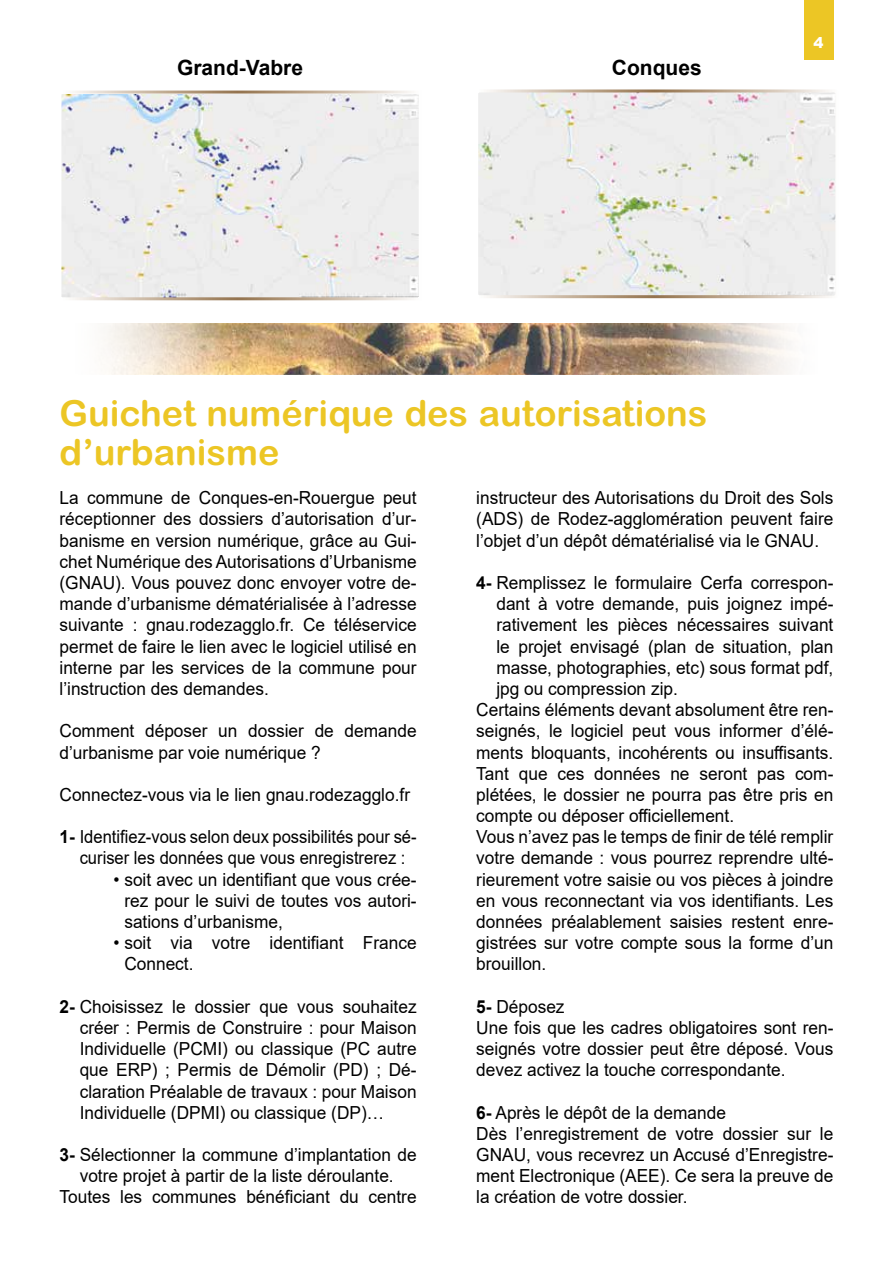
<style>
.page{position:relative;width:893px;height:1263px;background:#fff}
.page>*{position:absolute;margin:0;border:0;box-sizing:border-box;transform-origin:0 0}
.t1{font:700 36px/39px "Arial Rounded MT";color:#ecc625}
.t2{font:700 21px "Arial";color:#000}
.t3{font:18px/21.1px "Arial";color:#000;text-align:justify;scale:.96 1}
.t4{font:18px/21.1px "Arial";color:#000;text-align:center;scale:.92 1}
.t5{font:900 15px "Arial";color:#fff}
.s1{font-weight:700}
</style>
<div class="page">
<div style="left:804px;top:0;width:29px;height:60px;background:#ecc625"></div>
<svg style="left:61px;top:90px;width:358px;height:211px;background:#e9e9e8"></svg>
<svg style="left:478px;top:89px;width:358px;height:210px;background:#eaeae8"></svg>
<img style="left:104px;top:323px;width:687px;height:51px">
<p class="t2" style="left:177px;top:54px;width:128px">Grand-Vabre</p>
<p class="t2" style="left:612px;top:54px;width:91px">Conques</p>
<p class="t5" style="left:814px;top:32px;width:12px">4</p>
<h1 class="t1" style="left:60px;top:393px;width:649px">Guichet numérique des autorisations d’urbanisme</h1>
<p class="t3" style="left:60px;top:487px;width:374px">La commune de Conques-en-Rouergue peut réceptionner des dossiers d’autorisation d’ur&shy;banisme en version numérique, grâce au Gui&shy;chet Numérique des Autorisations d’Urbanisme (GNAU). Vous pouvez donc envoyer votre de&shy;mande d’urbanisme dématérialisée à l’adresse suivante : gnau.rodezagglo.fr. Ce téléservice permet de faire le lien avec le logiciel utilisé en interne par les services de la commune pour l’instruction des demandes.</p>
<p class="t3" style="left:60px;top:720px;width:373px">Comment déposer un dossier de demande d’urbanisme par voie numérique ?</p>
<p class="t3" style="left:60px;top:784px;width:367px">Connectez-vous via le lien gnau.rodezagglo.fr</p>
<p class="t4" style="left:60px;top:826px;width:390px"><span class="s1">1-</span> Identifiez-vous selon deux possibilités pour sé&shy;curiser les données que vous enregistrerez :</p>
<p class="t3" style="left:124px;top:869px;width:306px;text-indent:-11px">• soit avec un identifiant que vous crée&shy;rez pour le suivi de toutes vos autori&shy;sations d’urbanisme,</p>
<p class="t3" style="left:124px;top:932px;width:306px;text-indent:-11px">• soit via votre identifiant France<br>Connect.</p>
<p class="t3" style="left:80px;top:996px;width:353px;text-indent:-20px"><span class="s1">2-</span> Choisissez le dossier que vous souhaitez créer : Permis de Construire : pour Maison Individuelle (PCMI) ou classique (PC autre que ERP) ; Permis de Démolir (PD) ; Dé&shy;claration Préalable de travaux : pour Maison Individuelle (DPMI) ou classique (DP)…</p>
<p class="t3" style="left:60px;top:1144px;width:373px;text-align:center"><span class="s1">3-</span> Sélectionner la commune d’implantation de votre projet à partir de la liste déroulante.<br>Toutes les communes bénéficiant du centre</p>
<p class="t3" style="left:476px;top:487px;width:374px">instructeur des Autorisations du Droit des Sols (ADS) de Rodez-agglomération peuvent faire l’objet d’un dépôt dématérialisé via le GNAU.</p>
<p class="t3" style="left:476px;top:572px;width:374px"><span class="s1">4-</span> Remplissez le formulaire Cerfa correspon-</p>
<p class="t3" style="left:496px;top:593px;width:353px">dant à votre demande, puis joignez impé-</p>
<p class="t3" style="left:496px;top:614px;width:352px">rativement les pièces nécessaires suivant</p>
<p class="t3" style="left:496px;top:635px;width:352px">le projet envisagé (plan de situation, plan</p>
<p class="t3" style="left:496px;top:657px;width:353px">masse, photographies, etc) sous format pdf,</p>
<p class="t3" style="left:496px;top:678px;width:191px">jpg ou compression zip.</p>
<p class="t3" style="left:476px;top:699px;width:374px">Certains éléments devant absolument être ren-</p>
<p class="t3" style="left:476px;top:720px;width:374px">seignés, le logiciel peut vous informer d’élé-</p>
<p class="t3" style="left:476px;top:741px;width:374px">ments bloquants, incohérents ou insuffisants.</p>
<p class="t3" style="left:476px;top:763px;width:374px">Tant que ces données ne seront pas com-</p>
<p class="t3" style="left:476px;top:784px;width:373px">plétées, le dossier ne pourra pas être pris en</p>
<p class="t3" style="left:476px;top:805px;width:270px">compte ou déposer officiellement.</p>
<p class="t3" style="left:476px;top:826px;width:373px">Vous n’avez pas le temps de finir de télé remplir</p>
<p class="t3" style="left:476px;top:847px;width:374px">votre demande : vous pourrez reprendre ulté-</p>
<p class="t3" style="left:476px;top:869px;width:373px">rieurement votre saisie ou vos pièces à joindre</p>
<p class="t3" style="left:476px;top:890px;width:373px">en vous reconnectant via vos identifiants. Les</p>
<p class="t3" style="left:476px;top:911px;width:374px">données préalablement saisies restent enre-</p>
<p class="t3" style="left:476px;top:932px;width:374px">gistrées sur votre compte sous la forme d’un</p>
<p class="t3" style="left:476px;top:953px;width:75px">brouillon.</p>
<p class="t3" style="left:476px;top:996px;width:374px;text-align:left"><span class="s1">5-</span> Déposez<br>Une fois que les cadres obligatoires sont ren&shy;seignés votre dossier peut être déposé. Vous devez activez la touche correspondante.</p>
<p class="t3" style="left:476px;top:1102px;width:374px;text-align:left"><span class="s1">6-</span> Après le dépôt de la demande<br>Dès l’enregistrement de votre dossier sur le GNAU, vous recevrez un Accusé d’Enregistre&shy;ment Electronique (AEE). Ce sera la preuve de la création de votre dossier.</p>
</div>
